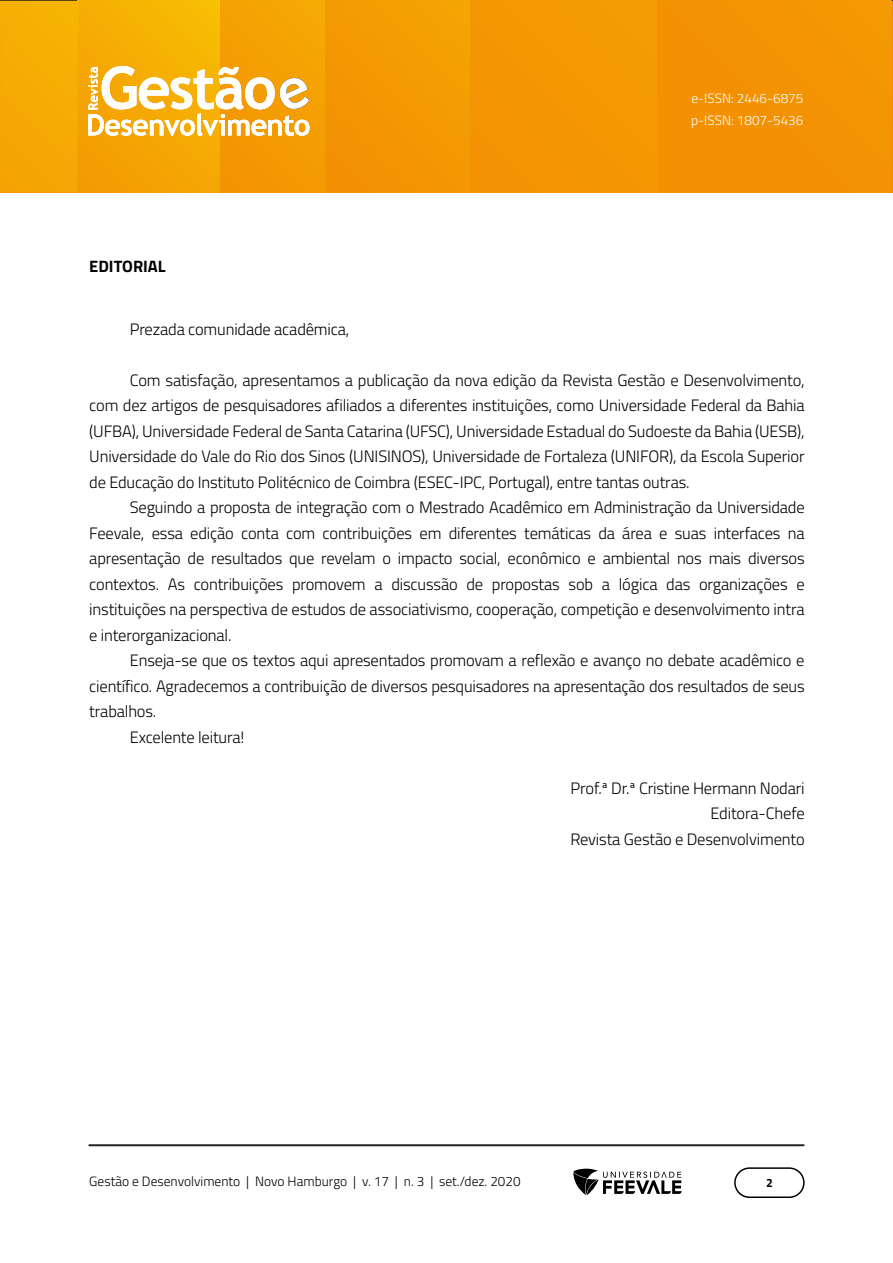
<style>
.page{position:relative;width:893px;height:1263px;background:#fff}
.page>*{position:absolute;margin:0;border:0;box-sizing:border-box;transform-origin:0 0}
.Corpo_de_texto{font:300 16.5px/25.5px "Titillium Web";letter-spacing:-.01em;color:#000;text-align:justify}
.t1{font:700 16.5px "Titillium Web";color:#000}
.t2{font:300 13.5px "Titillium Web";color:#000}
.t3{font:300 13.5px/22.5px "Titillium Web";color:#fff}
.t4{font:700 12px "Titillium Web";color:#000}
</style>
<div class="page">
<img style="left:0;top:1px;width:892px;height:192px">
<img style="left:78px;top:1px;width:1px;height:192px">
<hr style="left:471px;top:1px;width:1px;height:192px;background:#f39503">
<hr style="left:89px;top:1144px;width:715px;height:2px;background:#282828">
<div style="left:734px;top:1167px;width:71px;height:31px;border:2px solid #000;border-radius:15px"></div>
<svg style="left:573px;top:1169px;width:109px;height:26px"></svg>
<svg style="left:88px;top:66px;width:221px;height:70px"></svg>
<p class="t1" style="left:89px;top:253px;width:78px">EDITORIAL</p>
<p class="t3" style="left:691px;top:86px;width:114px">e-ISSN: 2446-6875 p-ISSN: 1807-5436</p>
<p class="Corpo_de_texto" style="left:130px;top:315px;width:221px">Prezada comunidade acadêmica,</p>
<p class="Corpo_de_texto" style="left:89px;top:366px;width:717px;text-indent:41px">Com satisfação, apresentamos a publicação da nova edição da Revista Gestão e Desenvolvimento, com dez artigos de pesquisadores afiliados a diferentes instituições, como Universidade Federal da Bahia (UFBA), Universidade Federal de Santa Catarina (UFSC), Universidade Estadual do Sudoeste da Bahia (UESB), Universidade do Vale do Rio dos Sinos (UNISINOS), Universidade de Fortaleza (UNIFOR), da Escola Superior de Educação do Instituto Politécnico de Coimbra (ESEC-IPC, Portugal), entre tantas outras.</p>
<p class="Corpo_de_texto" style="left:89px;top:494px;width:717px;text-indent:41px">Seguindo a proposta de integração com o Mestrado Acadêmico em Administração da Universidade Feevale, essa edição conta com contribuições em diferentes temáticas da área e suas interfaces na apresentação de resultados que revelam o impacto social, econômico e ambiental nos mais diversos contextos. As contribuições promovem a discussão de propostas sob a lógica das organizações e instituições na perspectiva de estudos de associativismo, cooperação, competição e desenvolvimento intra e interorganizacional.</p>
<p class="Corpo_de_texto" style="left:89px;top:647px;width:717px;text-indent:41px">Enseja-se que os textos aqui apresentados promovam a reflexão e avanço no debate acadêmico e científico. Agradecemos a contribuição de diversos pesquisadores na apresentação dos resultados de seus trabalhos.</p>
<p class="Corpo_de_texto" style="left:130px;top:723px;width:116px">Excelente leitura!</p>
<p class="Corpo_de_texto" style="left:571px;top:774px;width:236px">Prof.ª Dr.ª Cristine Hermann Nodari</p>
<p class="Corpo_de_texto" style="left:710px;top:800px;width:96px">Editora-Chefe</p>
<p class="Corpo_de_texto" style="left:570px;top:825px;width:236px">Revista Gestão e Desenvolvimento</p>
<p class="t2" style="left:89px;top:1171px;width:433px">Gestão e Desenvolvimento | Novo Hamburgo | v. 17 | n. 3 | set./dez. 2020</p>
<p class="t4" style="left:766px;top:1174px;width:8px">2</p>
</div>
